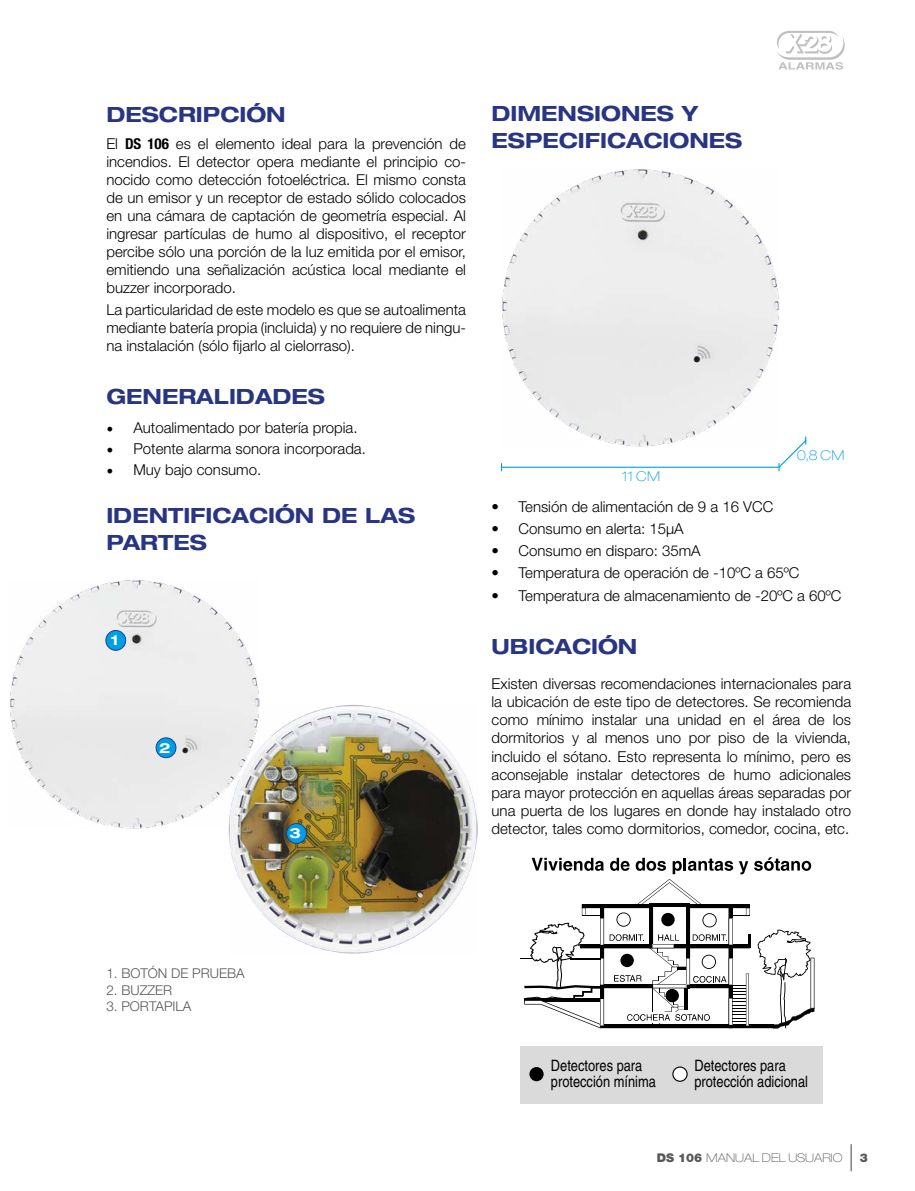
<style>
.page{position:relative;width:915px;height:1191px;background:#fff}
.page>*{position:absolute;margin:0;border:0;box-sizing:border-box;transform-origin:0 0}
.t1{font:700 expanded 21px/27px "Helvetica Neue LT Std";color:#283583}
.t2{font:condensed 15.6px/15.6px "Helvetica";color:#000}
.t3{font:300 15px/18px "Helvetica Neue LT Std";color:#000;text-align:justify}
.t4{font:700 expanded 13.95px "Helvetica Neue LT Std";color:#fff}
.t5{font:300 13.5px "Helvetica Neue LT Std";color:#575756}
.t6{font:100 expanded 13.5px "Helvetica Neue LT Std";color:#009fe3}
.t7{font:100 expanded 12px "Helvetica Neue LT Std";color:#575756}
.t8{font:900 12px "Helvetica Neue LT Std";color:#575756}
.s1{font-weight:700;font-stretch:condensed}
.s2{font-family:"Minion Pro";font-weight:400;font-size:18px}
.s3{font-weight:900;font-stretch:normal}
</style>
<div class="page">
<svg style="left:850px;top:1144px;width:1px;height:27px"></svg>
<svg style="left:777px;top:31px;width:67px;height:39px"></svg>
<img style="left:502px;top:169px;width:277px;height:277px">
<hr style="left:501px;top:467px;width:278px;height:1px;background:#009fe3">
<svg style="left:777px;top:436px;width:30px;height:35px"></svg>
<svg style="left:531px;top:857px;width:72px;height:14px"></svg>
<svg style="left:603px;top:908px;width:1px;height:116px"></svg>
<hr style="left:600px;top:905px;width:3px;height:121px;background:#000">
<hr style="left:580px;top:945px;width:169px;height:3px;background:#000">
<hr style="left:600px;top:984px;width:131px;height:4px;background:#000">
<svg style="left:600px;top:1024px;width:173px;height:4px"></svg>
<hr style="left:582px;top:904px;width:70px;height:3px;background:#000">
<svg style="left:581px;top:907px;width:19px;height:9px"></svg>
<svg style="left:520px;top:922px;width:80px;height:106px"></svg>
<svg style="left:609px;top:857px;width:205px;height:171px"></svg>
<div style="left:520px;top:1046px;width:302px;height:57px;background:#dadada"></div>
<div style="left:529px;top:1067px;width:14px;height:14px;background:#000;border-radius:50%"></div>
<div style="left:672px;top:1067px;width:14px;height:14px;background:#fff;border-radius:50%"></div>
<div style="left:672px;top:1066px;width:15px;height:15px;border:1px solid #000;border-radius:50%"></div>
<img style="left:228px;top:704px;width:249px;height:249px">
<div style="left:286px;top:823px;width:20px;height:20px;background:#009fe3;border-radius:50%"></div>
<div style="left:286px;top:823px;width:21px;height:21px;border:1px solid #164194;border-radius:50%"></div>
<img style="left:10px;top:580px;width:249px;height:249px">
<div style="left:156px;top:738px;width:20px;height:19px;background:#009fe3;border-radius:50%"></div>
<div style="left:156px;top:737px;width:20px;height:21px;border:1px solid #164194;border-radius:50%"></div>
<div style="left:106px;top:630px;width:20px;height:20px;background:#009fe3;border-radius:50%"></div>
<div style="left:105px;top:630px;width:21px;height:20px;border:1px solid #164194;border-radius:50%"></div>
<h1 class="t1" style="left:106px;top:101px;width:181px">DESCRIPCIÓN</h1>
<p class="t3" style="left:106px;top:134px;width:361px">El <span class="s1">DS 106</span> es el elemento ideal para la prevención de incendios. El detector opera mediante el principio co&shy;nocido como detección fotoeléctrica. El mismo consta de un emisor y un receptor de estado sólido colocados en una cámara de captación de geometría especial. Al ingresar partículas de humo al dispositivo, el receptor percibe sólo una porción de la luz emitida por el emisor, emitiendo una señalización acústica local mediante el buzzer incorporado.</p>
<p class="t3" style="left:106px;top:300px;width:361px">La particularidad de este modelo es que se autoalimenta mediante batería propia (incluida) y no requiere de ningu&shy;na instalación (sólo fijarlo al cielorraso).</p>
<h1 class="t1" style="left:106px;top:382px;width:220px">GENERALIDADES</h1>
<p class="t3" style="left:106px;top:418px;width:252px"><span class="s2">•</span> Autoalimentado por batería propia.</p>
<p class="t3" style="left:106px;top:439px;width:261px"><span class="s2">•</span> Potente alarma sonora incorporada.</p>
<p class="t3" style="left:106px;top:460px;width:156px"><span class="s2">•</span> Muy bajo consumo.</p>
<h1 class="t1" style="left:106px;top:502px;width:310px">IDENTIFICACIÓN DE LAS<br>PARTES</h1>
<p class="t4" style="left:111px;top:631px;width:9px">1</p>
<p class="t4" style="left:159px;top:739px;width:13px">2</p>
<p class="t4" style="left:289px;top:824px;width:13px">3</p>
<h1 class="t1" style="left:491px;top:100px;width:252px">DIMENSIONES Y<br>ESPECIFICACIONES</h1>
<p class="t6" style="left:621px;top:468px;width:40px">11 CM</p>
<p class="t6" style="left:796px;top:447px;width:49px">0,8 CM</p>
<p class="t3" style="left:491px;top:497px;width:283px">• Tensión de alimentación de 9 a 16 VCC</p>
<p class="t3" style="left:491px;top:519px;width:194px">• Consumo en alerta: 15µA</p>
<p class="t3" style="left:491px;top:541px;width:210px">• Consumo en disparo: 35mA</p>
<p class="t3" style="left:491px;top:563px;width:309px">• Temperatura de operación de -10ºC a 65ºC</p>
<p class="t3" style="left:491px;top:586px;width:351px">• Temperatura de almacenamiento de -20ºC a 60ºC</p>
<h1 class="t1" style="left:491px;top:633px;width:147px">UBICACIÓN</h1>
<p class="t3" style="left:491px;top:675px;width:361px">Existen diversas recomendaciones internacionales para la ubicación de este tipo de detectores. Se recomienda como mínimo instalar una unidad en el área de los dormitorios y al menos uno por piso de la vivienda, incluido el sótano. Esto representa lo mínimo, pero es aconsejable instalar detectores de humo adicionales para mayor protección en aquellas áreas separadas por una puerta de los lugares en donde hay instalado otro detector, tales como dormitorios, comedor, cocina, etc.</p>
<p class="t5" style="left:106px;top:965px;width:140px">1. BOTÓN DE PRUEBA</p>
<p class="t5" style="left:106px;top:981px;width:67px">2. BUZZER</p>
<p class="t5" style="left:106px;top:998px;width:86px">3. PORTAPILA</p>
<p class="t2" style="left:550px;top:1058px;width:106px">Detectores para protección mínima</p>
<p class="t2" style="left:694px;top:1058px;width:115px">Detectores para protección adicional</p>
<p class="t7" style="left:656px;top:1150px;width:187px"><span class="s3">DS 106</span> MANUAL DEL USUARIO</p>
<p class="t8" style="left:859px;top:1150px;width:10px">3</p>
</div>
